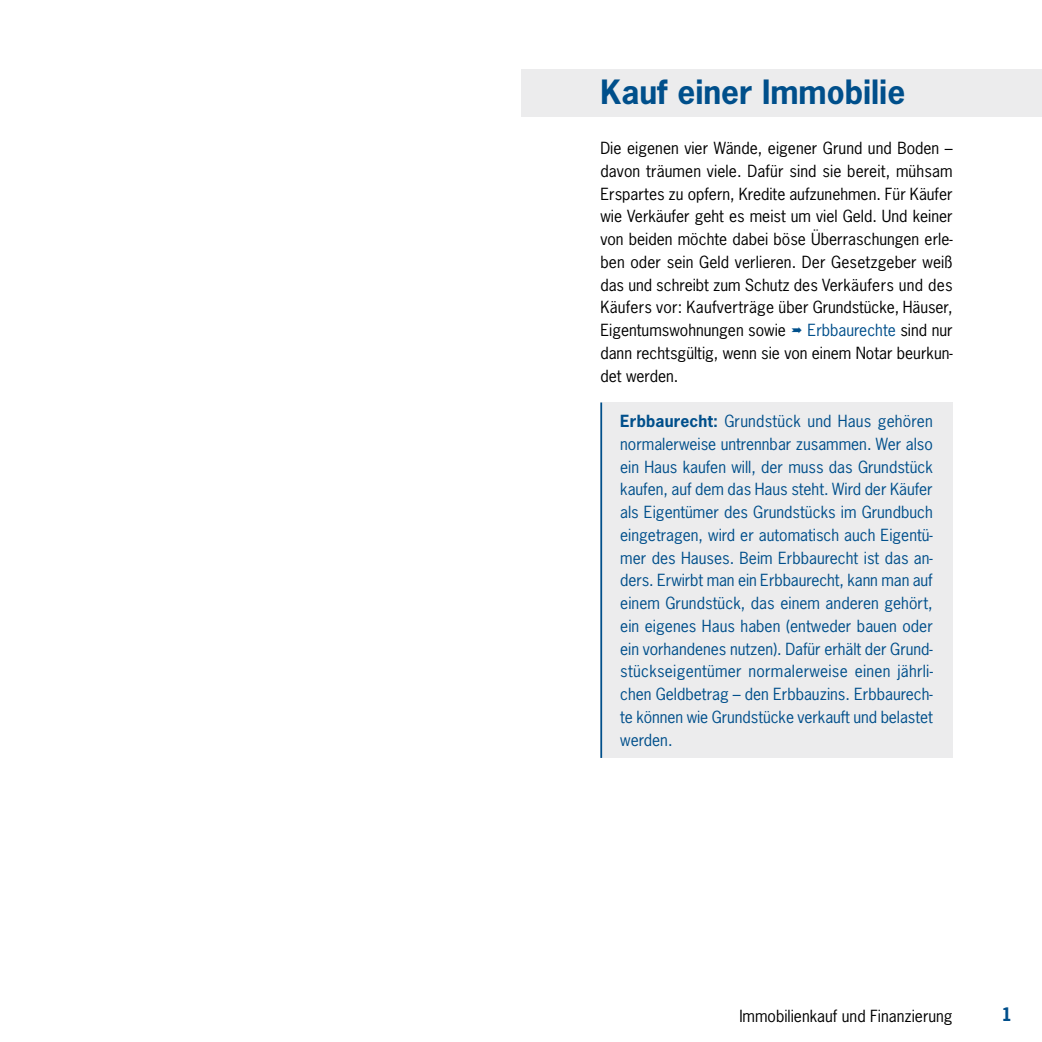
<style>
.page{position:relative;width:1042px;height:1042px;background:#fff}
.page>*{position:absolute;margin:0;border:0;box-sizing:border-box;transform-origin:0 0}
.t1{font:700 31.5px "News Gothic Std";color:#004f8b}
.t2{font:700 17.5px "News Gothic Std";color:#004f8b}
.t3{font:15.75px/22.8px "News Gothic Std";letter-spacing:-.005em;color:#004f8b;text-align:justify}
.t4{font:15.75px/22.8px "News Gothic Std";color:#000;text-align:justify}
.s1{color:#004f8b}
.s2{font-weight:700}
</style>
<div class="page">
<div style="left:600px;top:402px;width:352px;height:356px;background:#ececed"></div>
<hr style="left:600px;top:402px;width:2px;height:356px;background:#004f8b">
<div style="left:521px;top:69px;width:521px;height:48px;background:#ececed"></div>
<h1 class="t1" style="left:600px;top:71px;width:306px">Kauf einer Immobilie</h1>
<p class="t4" style="left:600px;top:137px;width:354px">Die eigenen vier Wände, eigener Grund und Boden – davon träumen viele. Dafür sind sie bereit, mühsam Erspartes zu opfern, Kredite aufzunehmen. Für Käufer wie Verkäufer geht es meist um viel Geld. Und keiner von beiden möchte dabei böse Überraschungen erle&shy;ben oder sein Geld verlieren. Der Gesetzgeber weiß das und schreibt zum Schutz des Verkäufers und des Käufers vor: Kaufverträge über Grundstücke, Häuser, Eigentumswohnungen sowie</p>
<p class="t4" style="left:600px;top:319px;width:354px;text-indent:207px"><span class="s1">Erbbaurechte</span> sind nur dann rechtsgültig, wenn sie von einem Notar beurkun&shy;det werden.</p>
<p class="t3" style="left:620px;top:409px;width:314px"><span class="s2">Erbbaurecht:</span> Grundstück und Haus gehören normalerweise untrennbar zusammen. Wer also ein Haus kaufen will, der muss das Grundstück kaufen, auf dem das Haus steht. Wird der Käufer als Eigentümer des Grundstücks im Grundbuch eingetragen, wird er automatisch auch Eigentü&shy;mer des Hauses. Beim Erbbaurecht ist das an&shy;ders. Erwirbt man ein Erbbaurecht, kann man auf einem Grundstück, das einem anderen gehört, ein eigenes Haus haben (entweder bauen oder ein vorhandenes nutzen). Dafür erhält der Grund&shy;stückseigentümer normalerweise einen jährli&shy;chen Geldbetrag – den Erbbauzins. Erbbaurech&shy;te können wie Grundstücke verkauft und belastet werden.</p>
<p class="t4" style="left:739px;top:1004px;width:215px">Immobilienkauf und Finanzierung</p>
<p class="t2" style="left:1001px;top:1002px;width:12px">1</p>
</div>
